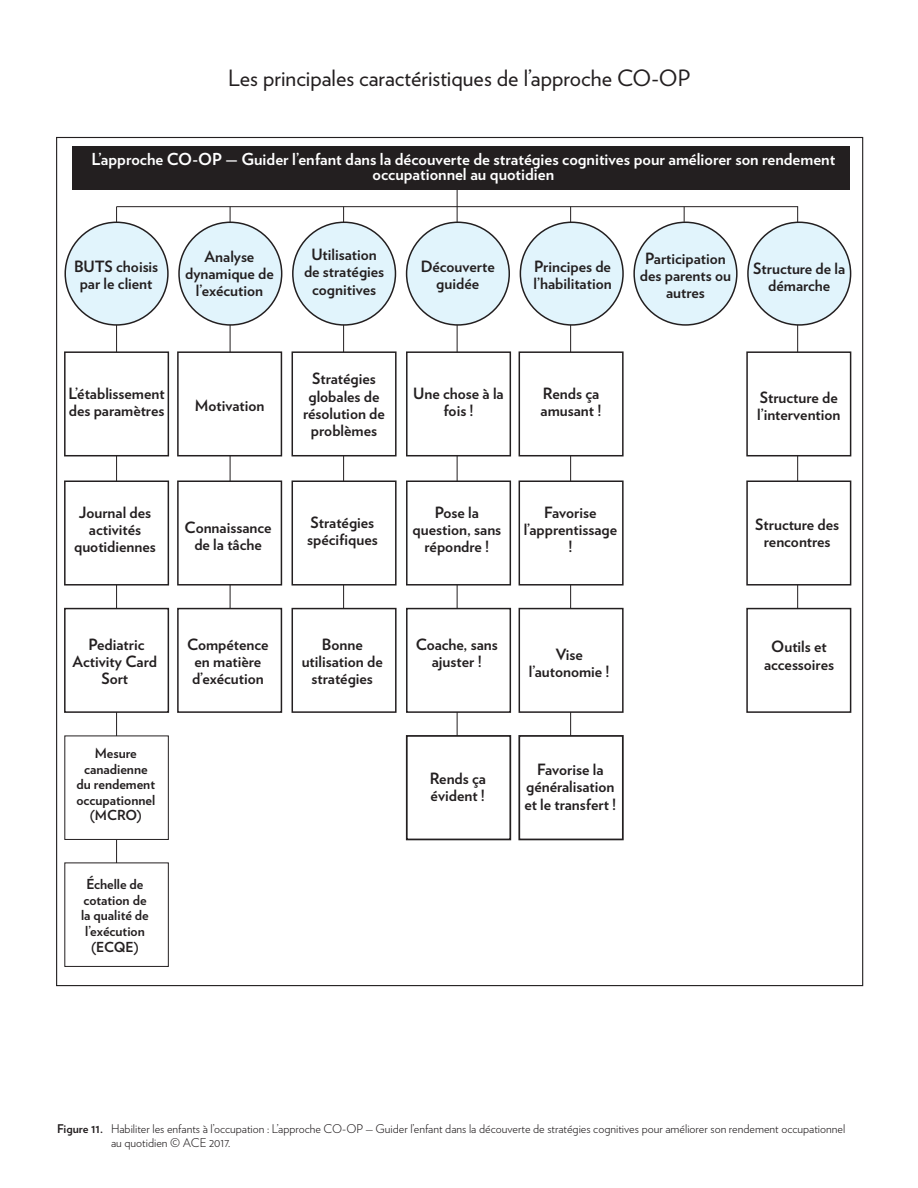
<style>
.page{position:relative;width:918px;height:1188px;background:#fff}
.page>*{position:absolute;margin:0;border:0;box-sizing:border-box;transform-origin:0 0}
.Body_text{font:22.35px "Verlag";color:#231f20}
.Body_text-2{font:700 16.5px/15.5px "Verlag";color:#fff;text-align:center}
.Secondary_Paragraph{font:700 15.6px/17.2px "Verlag";color:#231f20;text-align:center}
.Secondary_Paragraph-2{font:700 13.8px/15.5px "Verlag";color:#231f20;text-align:center}
.Figure_and_table_tit{font:300 12px/14.4px "Verlag";color:#231f20}
.s1{font-weight:700}
.s2{font-size:10.5px}
</style>
<div class="page">
<hr style="left:230px;top:207px;width:1px;height:440px;background:#231f20">
<hr style="left:343px;top:207px;width:1px;height:440px;background:#231f20">
<hr style="left:457px;top:184px;width:1px;height:559px;background:#231f20">
<hr style="left:570px;top:207px;width:1px;height:536px;background:#231f20">
<svg style="left:684px;top:207px;width:1px;height:15px"></svg>
<hr style="left:797px;top:207px;width:1px;height:453px;background:#231f20">
<hr style="left:116px;top:207px;width:1px;height:666px;background:#231f20">
<div style="left:65px;top:352px;width:103px;height:104px;background:#fff"></div>
<div style="left:64px;top:351px;width:105px;height:105px;border:2px solid #231f20"></div>
<div style="left:178px;top:352px;width:103px;height:104px;background:#fff"></div>
<div style="left:177px;top:351px;width:105px;height:105px;border:2px solid #231f20"></div>
<div style="left:292px;top:352px;width:104px;height:104px;background:#fff"></div>
<div style="left:292px;top:351px;width:105px;height:105px;border:2px solid #231f20"></div>
<div style="left:407px;top:352px;width:103px;height:104px;background:#fff"></div>
<div style="left:406px;top:351px;width:105px;height:105px;border:2px solid #231f20"></div>
<div style="left:519px;top:352px;width:104px;height:104px;background:#fff"></div>
<div style="left:519px;top:351px;width:105px;height:105px;border:2px solid #231f20"></div>
<div style="left:747px;top:352px;width:104px;height:104px;background:#fff"></div>
<div style="left:746px;top:351px;width:105px;height:105px;border:2px solid #231f20"></div>
<div style="left:65px;top:481px;width:103px;height:104px;background:#fff"></div>
<div style="left:64px;top:480px;width:105px;height:106px;border:2px solid #231f20"></div>
<div style="left:178px;top:481px;width:103px;height:104px;background:#fff"></div>
<div style="left:177px;top:480px;width:105px;height:106px;border:2px solid #231f20"></div>
<div style="left:292px;top:481px;width:104px;height:104px;background:#fff"></div>
<div style="left:292px;top:480px;width:105px;height:106px;border:2px solid #231f20"></div>
<div style="left:407px;top:481px;width:103px;height:104px;background:#fff"></div>
<div style="left:406px;top:480px;width:105px;height:106px;border:2px solid #231f20"></div>
<div style="left:519px;top:481px;width:104px;height:104px;background:#fff"></div>
<div style="left:519px;top:480px;width:105px;height:106px;border:2px solid #231f20"></div>
<div style="left:747px;top:481px;width:104px;height:104px;background:#fff"></div>
<div style="left:746px;top:480px;width:105px;height:106px;border:2px solid #231f20"></div>
<div style="left:65px;top:609px;width:103px;height:103px;background:#fff"></div>
<div style="left:64px;top:608px;width:105px;height:105px;border:2px solid #231f20"></div>
<div style="left:178px;top:609px;width:103px;height:103px;background:#fff"></div>
<div style="left:177px;top:608px;width:105px;height:105px;border:2px solid #231f20"></div>
<div style="left:292px;top:609px;width:104px;height:103px;background:#fff"></div>
<div style="left:292px;top:608px;width:105px;height:105px;border:2px solid #231f20"></div>
<div style="left:407px;top:609px;width:103px;height:103px;background:#fff"></div>
<div style="left:406px;top:608px;width:105px;height:105px;border:2px solid #231f20"></div>
<div style="left:519px;top:609px;width:104px;height:103px;background:#fff"></div>
<div style="left:519px;top:608px;width:105px;height:105px;border:2px solid #231f20"></div>
<div style="left:747px;top:609px;width:104px;height:103px;background:#fff"></div>
<div style="left:746px;top:608px;width:105px;height:105px;border:2px solid #231f20"></div>
<div style="left:65px;top:736px;width:103px;height:103px;background:#fff"></div>
<div style="left:64px;top:735px;width:105px;height:105px;border:1px solid #231f20"></div>
<div style="left:407px;top:736px;width:103px;height:103px;background:#fff"></div>
<div style="left:406px;top:735px;width:105px;height:105px;border:2px solid #231f20"></div>
<div style="left:518px;top:735px;width:106px;height:105px;border:2px solid #231f20"></div>
<div style="left:65px;top:863px;width:103px;height:103px;background:#fff"></div>
<div style="left:64px;top:862px;width:105px;height:105px;border:1px solid #231f20"></div>
<div style="left:72px;top:146px;width:777px;height:44px;background:#231f20"></div>
<div style="left:407px;top:222px;width:102px;height:103px;background:#e1f4fc;border-radius:50%"></div>
<div style="left:406px;top:222px;width:104px;height:104px;border:2px solid #231f20;border-radius:50%"></div>
<div style="left:179px;top:222px;width:103px;height:103px;background:#e1f4fc;border-radius:50%"></div>
<div style="left:178px;top:222px;width:104px;height:104px;border:2px solid #231f20;border-radius:50%"></div>
<div style="left:520px;top:222px;width:103px;height:103px;background:#e1f4fc;border-radius:50%"></div>
<div style="left:520px;top:222px;width:104px;height:104px;border:2px solid #231f20;border-radius:50%"></div>
<div style="left:293px;top:222px;width:102px;height:103px;background:#e1f4fc;border-radius:50%"></div>
<div style="left:292px;top:222px;width:104px;height:104px;border:2px solid #231f20;border-radius:50%"></div>
<div style="left:634px;top:222px;width:103px;height:103px;background:#e1f4fc;border-radius:50%"></div>
<div style="left:633px;top:222px;width:105px;height:104px;border:2px solid #231f20;border-radius:50%"></div>
<div style="left:748px;top:222px;width:103px;height:103px;background:#e1f4fc;border-radius:50%"></div>
<div style="left:747px;top:222px;width:104px;height:104px;border:2px solid #231f20;border-radius:50%"></div>
<div style="left:65px;top:222px;width:103px;height:103px;background:#e1f4fc;border-radius:50%"></div>
<div style="left:64px;top:222px;width:105px;height:104px;border:2px solid #231f20;border-radius:50%"></div>
<hr style="left:117px;top:206px;width:681px;height:1px;background:#231f20">
<p class="Body_text" style="left:228px;top:62px;width:463px">Les principales caractéristiques de l’approche CO-OP</p>
<p class="Body_text-2" style="left:91px;top:150px;width:745px">L’approche CO-OP — Guider l’enfant dans la découverte de stratégies cognitives pour améliorer son rendement occupationnel au quotidien</p>
<p class="Secondary_Paragraph" style="left:74px;top:257px;width:86px">BUTS choisis par le client</p>
<p class="Secondary_Paragraph" style="left:185px;top:247px;width:90px">Analyse dynamique de l’exécution</p>
<p class="Secondary_Paragraph" style="left:304px;top:245px;width:82px">Utilisation de stratégies cognitives</p>
<p class="Secondary_Paragraph" style="left:421px;top:257px;width:75px">Découverte guidée</p>
<p class="Secondary_Paragraph" style="left:533px;top:257px;width:80px;text-align:left">Principes de l’habilitation</p>
<p class="Secondary_Paragraph" style="left:640px;top:248px;width:93px">Participation des parents ou autres</p>
<p class="Secondary_Paragraph" style="left:753px;top:259px;width:93px">Structure de la démarche</p>
<p class="Secondary_Paragraph" style="left:68px;top:384px;width:98px;text-align:left">L’établissement des paramètres</p>
<p class="Secondary_Paragraph" style="left:195px;top:396px;width:71px">Motivation</p>
<p class="Secondary_Paragraph" style="left:303px;top:369px;width:83px">Stratégies globales de résolution de problèmes</p>
<p class="Secondary_Paragraph" style="left:413px;top:384px;width:92px">Une chose à la fois !</p>
<p class="Secondary_Paragraph" style="left:541px;top:384px;width:62px;text-align:left">Rends ça amusant !</p>
<p class="Secondary_Paragraph" style="left:757px;top:388px;width:85px;text-align:left">Structure de l’intervention</p>
<p class="Secondary_Paragraph" style="left:74px;top:503px;width:83px">Journal des activités quotidiennes</p>
<p class="Secondary_Paragraph" style="left:185px;top:518px;width:88px">Connaissance de la tâche</p>
<p class="Secondary_Paragraph" style="left:307px;top:513px;width:72px;text-align:left">Stratégies spécifiques</p>
<p class="Secondary_Paragraph" style="left:413px;top:503px;width:90px">Pose la question, sans répondre !</p>
<p class="Secondary_Paragraph" style="left:524px;top:503px;width:95px">Favorise l’apprentissage !</p>
<p class="Secondary_Paragraph" style="left:755px;top:515px;width:85px">Structure des rencontres</p>
<p class="Secondary_Paragraph" style="left:73px;top:635px;width:86px">Pediatric<br>Activity Card<br>Sort</p>
<p class="Secondary_Paragraph" style="left:187px;top:635px;width:83px">Compétence en matière d’exécution</p>
<p class="Secondary_Paragraph" style="left:302px;top:635px;width:83px">Bonne utilisation de stratégies</p>
<p class="Secondary_Paragraph" style="left:416px;top:635px;width:84px">Coache, sans ajuster !</p>
<p class="Secondary_Paragraph" style="left:529px;top:645px;width:82px">Vise l’autonomie !</p>
<p class="Secondary_Paragraph" style="left:764px;top:637px;width:71px">Outils et accessoires</p>
<p class="Secondary_Paragraph-2" style="left:95px;top:745px;width:44px">Mesure</p>
<p class="Secondary_Paragraph-2" style="left:76px;top:760px;width:80px">canadienne du rendement occupationnel (MCRO)</p>
<p class="Secondary_Paragraph" style="left:430px;top:769px;width:58px;text-align:left">Rends ça évident !</p>
<p class="Secondary_Paragraph" style="left:524px;top:760px;width:93px">Favorise la généralisation et le transfert !</p>
<p class="Secondary_Paragraph-2" style="left:81px;top:876px;width:69px">Échelle de cotation de la qualité de l’exécution (ECQE)</p>
<p class="Figure_and_table_tit" style="left:111px;top:1121px;width:736px;text-indent:-54px"><span class="s1">Figure 11.</span> Habiliter les enfants à l’occupation : L’approche CO-OP <span class="s2">—</span> Guider l’enfant dans la découverte de stratégies cognitives pour améliorer son rendement occupationnel au quotidien © ACE 2017.</p>
</div>
